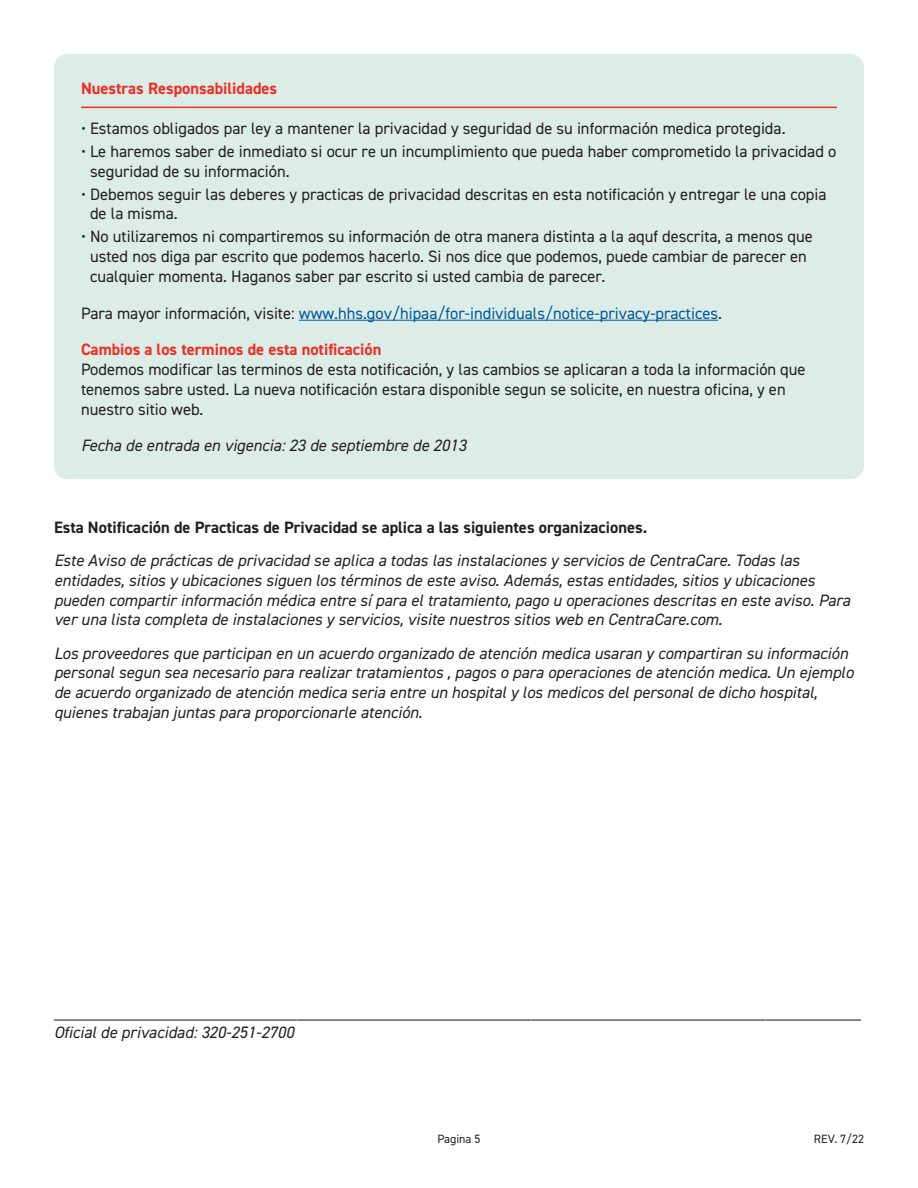
<style>
.page{position:relative;width:918px;height:1188px;background:#fff}
.page>*{position:absolute;margin:0;border:0;box-sizing:border-box;transform-origin:0 0}
.t1{font:16.5px/19.8px "DIN2014";color:#231f20}
.t2{font:italic 16.5px/19.8px "DIN2014";color:#231f20}
.t3{font:16.5px "DIN2014";color:#00599b}
.t4{font:700 16.5px "DIN2014";color:#231f20}
.t5{font:700 16.5px "DIN2014";color:#ee2e22}
.t6{font:12px "DIN2014";color:#231f20}
.s1{color:#231f20}
.s2{font-weight:700;color:#ee2e22}
.s3{font-style:italic}
</style>
<div class="page">
<div style="left:54px;top:54px;width:810px;height:425px;background:#dcece7;border-radius:14px"></div>
<hr style="left:81px;top:107px;width:756px;height:1px;background:#ee2e22">
<hr style="left:299px;top:320px;width:419px;height:1px;background:#00599b">
<p class="t5" style="left:81px;top:77px;width:198px">Nuestras Responsabilidades</p>
<p class="t1" style="left:81px;top:118px;width:706px">• Estamos obligados par ley a mantener la privacidad y seguridad de su información medica protegida.</p>
<p class="t1" style="left:90px;top:141px;width:748px;text-indent:-9px">• Le haremos saber de inmediato si ocur re un incumplimiento que pueda haber comprometido la privacidad o seguridad de su información.</p>
<p class="t1" style="left:90px;top:184px;width:738px;text-indent:-9px">• Debemos seguir las deberes y practicas de privacidad descritas en esta notificación y entregar le una copia de la misma.</p>
<p class="t1" style="left:90px;top:227px;width:724px;text-indent:-9px">• No utilizaremos ni compartiremos su información de otra manera distinta a la aquf descrita, a menos que usted nos diga par escrito que podemos hacerlo. Si nos dice que podemos, puede cambiar de parecer en cualquier momenta. Haganos saber par escrito si usted cambia de parecer.</p>
<p class="t3" style="left:81px;top:303px;width:643px"><span class="s1">Para mayor información, visite:</span> www.hhs.gov/hipaa/for-individuals/notice-privacy-practices<span class="s1">.</span></p>
<p class="t1" style="left:81px;top:339px;width:726px"><span class="s2">Cambios a los terminos de esta notificación<br></span>Podemos modificar las terminos de esta notificación, y las cambios se aplicaran a toda la información que tenemos sabre usted. La nueva notificación estara disponible segun se solicite, en nuestra oficina, y en nuestro sitio web.</p>
<p class="t2" style="left:81px;top:435px;width:387px">Fecha de entrada en vigencia: 23 de septiembre de 2013</p>
<p class="t4" style="left:54px;top:516px;width:595px">Esta Notificación de Practicas de Privacidad se aplica a las siguientes organizaciones.</p>
<p class="t2" style="left:54px;top:550px;width:798px">Este Aviso de prácticas de privacidad se aplica a todas las instalaciones y servicios de CentraCare. Todas las entidades, sitios y ubicaciones siguen los términos de este aviso. Además, estas entidades, sitios y ubicaciones pueden compartir información médica entre sí para el tratamiento, pago u operaciones descritas en este aviso. Para ver una lista completa de instalaciones y servicios, visite nuestros sitios web en CentraCare.com.</p>
<p class="t2" style="left:54px;top:643px;width:801px">Los proveedores que participan en un acuerdo organizado de atención medica usaran y compartiran su información personal segun sea necesario para realizar tratamientos , pagos o para operaciones de atención medica. Un ejemplo de acuerdo organizado de atención medica seria entre un hospital y los medicos del personal de dicho hospital, quienes trabajan juntas para proporcionarle atención.</p>
<p class="t1" style="left:54px;top:1002px;width:809px">_____________________________________________________________________________________________<br><span class="s3">Oficial de privacidad: 320-251-2700</span></p>
<p class="t6" style="left:437px;top:1132px;width:45px">Pagina 5</p>
<p class="t6" style="left:814px;top:1132px;width:52px">REV. 7/22</p>
</div>
